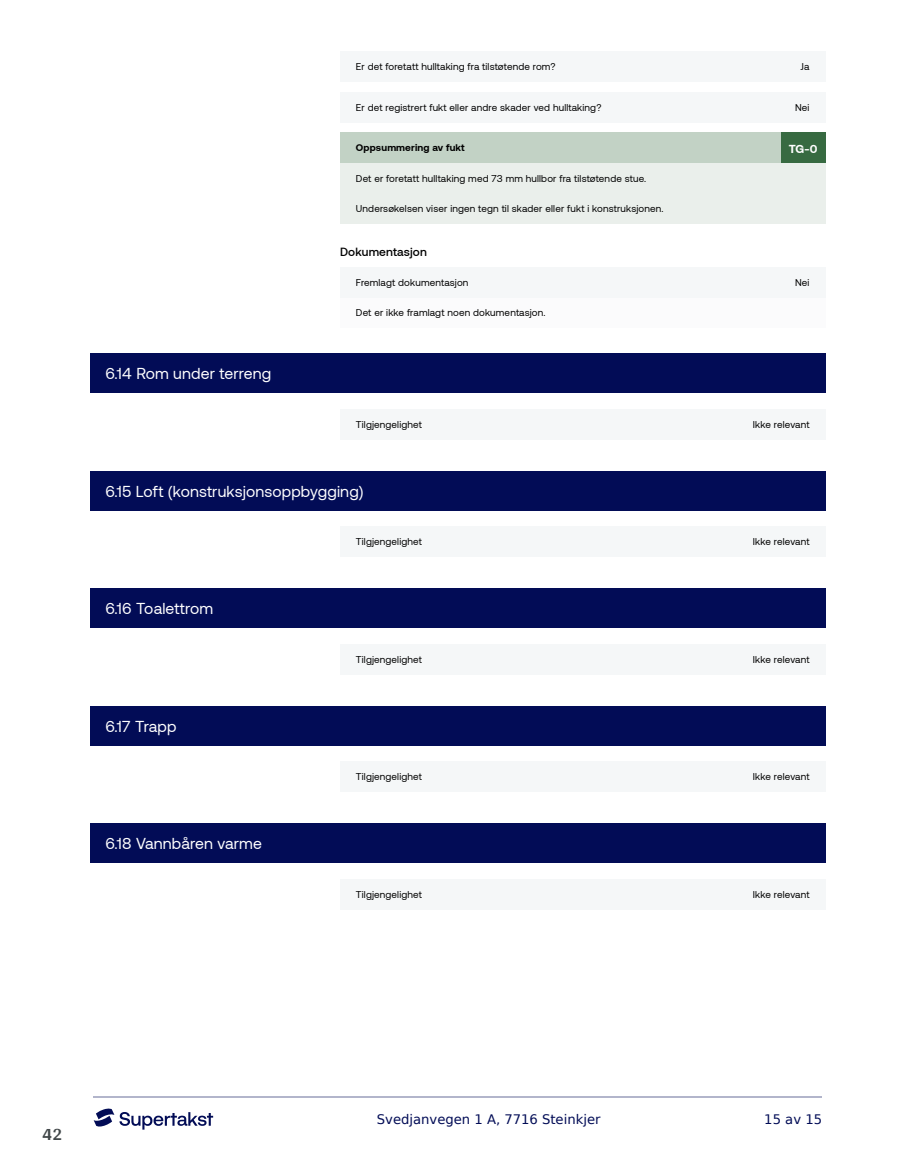
<style>
.page{position:relative;width:915px;height:1172px;background:#fff}
.page>*{position:absolute;margin:0;border:0;box-sizing:border-box;transform-origin:0 0}
.t1{font:700 18px "Arya";color:#414749}
.t2{font:15.75px "Aeonik";letter-spacing:.01em;color:#fff}
.t3{font:13.2px "DejaVu Sans";color:#020c56}
.t4{font:500 11.85px "Aeonik";letter-spacing:.015em;color:#000}
.t5{font:700 11.85px "Aeonik";color:#fff}
.t6{font:9.9px "Aeonik";letter-spacing:.015em;color:#000}
.t7{font:700 9.9px "Aeonik";letter-spacing:.015em;color:#000}
</style>
<div class="page">
<hr style="left:93px;top:1097px;width:728px;height:1px;background:#b2b5cb">
<svg style="left:94px;top:1108px;width:119px;height:21px"></svg>
<div style="left:89px;top:354px;width:736px;height:39px;background:#020c56"></div>
<div style="left:89px;top:471px;width:736px;height:40px;background:#020c56"></div>
<div style="left:89px;top:589px;width:736px;height:39px;background:#020c56"></div>
<div style="left:89px;top:706px;width:736px;height:39px;background:#020c56"></div>
<div style="left:89px;top:823px;width:736px;height:40px;background:#020c56"></div>
<div style="left:340px;top:163px;width:485px;height:60px;background:#eaefeb"></div>
<div style="left:340px;top:297px;width:485px;height:31px;background:#f5f7f8"></div>
<div style="left:340px;top:409px;width:485px;height:31px;background:#f5f7f8"></div>
<div style="left:340px;top:526px;width:485px;height:31px;background:#f5f7f8"></div>
<div style="left:340px;top:644px;width:485px;height:30px;background:#f5f7f8"></div>
<div style="left:340px;top:761px;width:485px;height:31px;background:#f5f7f8"></div>
<div style="left:340px;top:879px;width:485px;height:30px;background:#f5f7f8"></div>
<div style="left:340px;top:52px;width:485px;height:30px;background:#f5f7f8"></div>
<div style="left:340px;top:92px;width:485px;height:31px;background:#f5f7f8"></div>
<div style="left:340px;top:133px;width:485px;height:30px;background:#c2d2c5"></div>
<div style="left:780px;top:133px;width:45px;height:30px;background:#376a41"></div>
<div style="left:340px;top:267px;width:485px;height:30px;background:#f5f7f8"></div>
<p class="t6" style="left:356px;top:61px;width:201px">Er det foretatt hulltaking fra tilstøtende rom?</p>
<p class="t6" style="left:800px;top:61px;width:10px">Ja</p>
<p class="t6" style="left:356px;top:102px;width:247px">Er det registrert fukt eller andre skader ved hulltaking?</p>
<p class="t6" style="left:794px;top:102px;width:16px">Nei</p>
<p class="t7" style="left:356px;top:142px;width:110px">Oppsummering av fukt</p>
<p class="t5" style="left:788px;top:142px;width:30px">TG-0</p>
<p class="t6" style="left:356px;top:173px;width:292px">Det er foretatt hulltaking med 73 mm hullbor fra tilstøtende stue.</p>
<p class="t6" style="left:356px;top:203px;width:309px">Undersøkelsen viser ingen tegn til skader eller fukt i konstruksjonen.</p>
<p class="t4" style="left:340px;top:245px;width:88px">Dokumentasjon</p>
<p class="t6" style="left:356px;top:277px;width:114px">Fremlagt dokumentasjon</p>
<p class="t6" style="left:794px;top:277px;width:16px">Nei</p>
<h2 class="t2" style="left:105px;top:365px;width:167px">6.14 Rom under terreng</h2>
<p class="t6" style="left:356px;top:307px;width:191px">Det er ikke framlagt noen dokumentasjon.</p>
<p class="t6" style="left:356px;top:419px;width:68px">Tilgjengelighet</p>
<p class="t6" style="left:752px;top:419px;width:58px">Ikke relevant</p>
<h2 class="t2" style="left:105px;top:483px;width:260px">6.15 Loft (konstruksjonsoppbygging)</h2>
<p class="t6" style="left:356px;top:536px;width:68px">Tilgjengelighet</p>
<p class="t6" style="left:752px;top:536px;width:58px">Ikke relevant</p>
<h2 class="t2" style="left:105px;top:600px;width:109px">6.16 Toalettrom</h2>
<h2 class="t2" style="left:105px;top:718px;width:73px">6.17 Trapp</h2>
<h2 class="t2" style="left:105px;top:835px;width:158px">6.18 Vannbåren varme</h2>
<p class="t6" style="left:356px;top:654px;width:68px">Tilgjengelighet</p>
<p class="t6" style="left:752px;top:654px;width:58px">Ikke relevant</p>
<p class="t6" style="left:356px;top:771px;width:68px">Tilgjengelighet</p>
<p class="t6" style="left:752px;top:771px;width:58px">Ikke relevant</p>
<p class="t6" style="left:356px;top:889px;width:68px">Tilgjengelighet</p>
<p class="t6" style="left:752px;top:889px;width:58px">Ikke relevant</p>
<h1 class="t1" style="left:43px;top:1123px;width:21px">42</h1>
<h3 class="t3" style="left:377px;top:1108px;width:225px">Svedjanvegen 1 A, 7716 Steinkjer</h3>
<h3 class="t3" style="left:764px;top:1108px;width:59px">15 av 15</h3>
</div>
